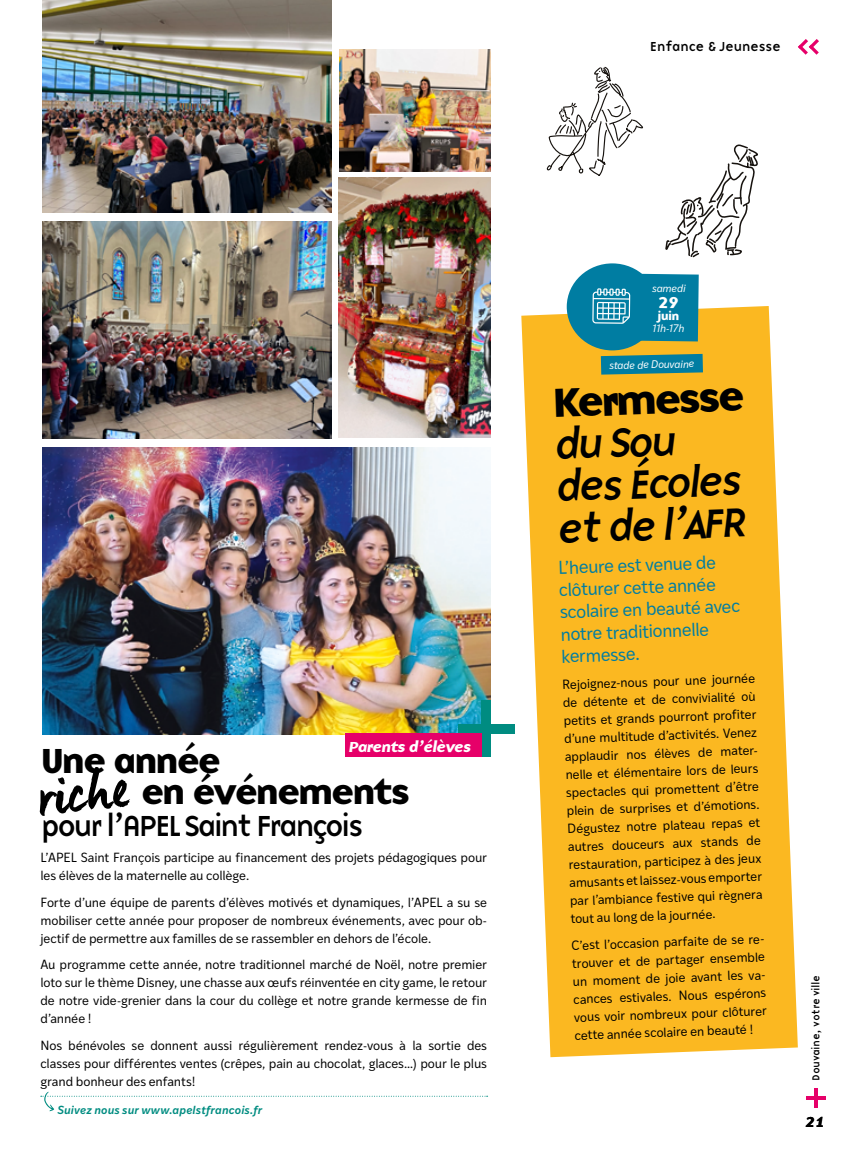
<style>
.page{position:relative;width:851px;height:1149px;background:#fff}
.page>*{position:absolute;margin:0;border:0;box-sizing:border-box;transform-origin:0 0}
.t1{font:61.65px "Manus";color:#000}
.t2{font:italic 42px/42px "Base 9 Sans OT";color:#000}
.t3{font:700 42px "Base 9 Sans OT";color:#000}
.t4{font:700 36px/31.5px "Base 9 Sans OT";letter-spacing:-.08em;color:#000}
.t5{font:30px "Base 9 Sans OT";letter-spacing:-.12em;color:#000}
.t6{font:18px/22.2px "Ivy Style Sans";color:#007da2}
.t7{font:italic 700 15px "Base 9 Sans OT";letter-spacing:-.07em;color:#fff}
.t8{font:italic 700 15px "Base 9 Sans OT";color:#000}
.t9{font:13.5px "Base 9 Sans OT";letter-spacing:-.05em;color:#000}
.t10{font:12.75px/18px "Ivy Style Sans";letter-spacing:-.01em;color:#000}
.t11{font:700 12px "Base 9 Sans OT";color:#fff}
.t12{font:italic 600 11.25px "Ivy Style Sans";letter-spacing:.015em;color:#008c81}
.t13{font:italic 10.5px "Ivy Style Sans";color:#fff}
.t14{font:10.5px "Base 9 Sans OT";letter-spacing:-.05em;color:#000}
</style>
<div class="page">
<hr style="left:814px;top:1087px;width:3px;height:20px;background:#e60069">
<hr style="left:806px;top:1095px;width:19px;height:3px;background:#e60069">
<img style="left:43px;top:222px;width:288px;height:216px">
<img style="left:43px;top:0;width:288px;height:213px">
<img style="left:339px;top:49px;width:152px;height:123px">
<img style="left:339px;top:178px;width:151px;height:260px">
<img style="left:43px;top:447px;width:448px;height:286px">
<svg style="left:521px;top:315px;width:276px;height:741px;fill:#fbb821"></svg>
<div style="left:566px;top:263px;width:92px;height:87px;background:#007da2;border-radius:50%"></div>
<svg style="left:600px;top:354px;width:102px;height:20px"></svg>
<div style="left:481px;top:700px;width:10px;height:56px;background:#008c81"></div>
<div style="left:458px;top:723px;width:56px;height:10px;background:#008c81"></div>
<div style="left:344px;top:733px;width:137px;height:23px;background:#e60069"></div>
<svg style="left:41px;top:1091px;width:446px;height:19px"></svg>
<svg style="left:527px;top:39px;width:291px;height:302px"></svg>
<p class="t9" style="left:649px;top:37px;width:133px">Enfance &amp; Jeunesse</p>
<p class="t7" style="left:349px;top:736px;width:124px">Parents d’élèves</p>
<h3 class="t4" style="left:141px;top:744px;width:271px;text-indent:-100px">Une année<br>en événements</h3>
<h3 class="t5" style="left:40px;top:804px;width:325px">pour l’APEL Saint François</h3>
<p class="t10" style="left:40px;top:847px;width:448px">L’APEL Saint François participe au financement des projets pédagogiques pour les élèves de la maternelle au collège.</p>
<p class="t10" style="left:40px;top:892px;width:448px;text-align:justify">Forte d’une équipe de parents d’élèves motivés et dynamiques, l’APEL a su se mobiliser cette année pour proposer de nombreux événements, avec pour ob&shy;jectif de permettre aux familles de se rassembler en dehors de l’école.</p>
<p class="t10" style="left:40px;top:954px;width:448px;text-align:justify">Au programme cette année, notre traditionnel marché de Noël, notre premier loto sur le thème Disney, une chasse aux œufs réinventée en city game, le retour de notre vide-grenier dans la cour du collège et notre grande kermesse de fin d’année !</p>
<p class="t10" style="left:40px;top:1035px;width:448px;text-align:justify">Nos bénévoles se donnent aussi régulièrement rendez-vous à la sortie des classes pour différentes ventes (crêpes, pain au chocolat, glaces…) pour le plus grand bonheur des enfants!</p>
<p class="t12" style="left:57px;top:1100px;width:206px">Suivez nous sur www.apelstfrancois.fr</p>
<h1 class="t1" style="left:33px;top:758px;width:110px;rotate:-7deg">riche</h1>
<p class="t13" style="left:652px;top:280px;width:35px;rotate:1deg">samedi</p>
<p class="t11" style="left:657px;top:307px;width:24px;rotate:1deg">juin</p>
<p class="t13" style="left:652px;top:320px;width:34px;rotate:1deg">11h-17h</p>
<p class="t13" style="left:609px;top:357px;width:86px;rotate:-1deg">stade de Douvaine</p>
<h2 class="t3" style="left:551px;top:373px;width:194px;rotate:-2deg">Kermesse</h2>
<h2 class="t2" style="left:553px;top:423px;width:194px;rotate:-2deg">du Sou des Écoles et de l’AFR</h2>
<h3 class="t6" style="left:557px;top:555px;width:182px;rotate:-2deg">L’heure est venue de clôturer cette année scolaire en beauté avec notre traditionnelle kermesse.</h3>
<p class="t10" style="left:562px;top:674px;width:197px;rotate:-2deg">Rejoignez-nous pour une journée de détente et de convivialité où petits et grands pourront profi ter d’une multitude d’activités. Venez applaudir nos élèves de mater&shy;nelle et élémentaire lors de leurs spectacles qui promettent d’être plein de surprises et d’émotions.<br>Dégustez notre plateau repas et autres douceurs aux stands de restauration, participez à des jeux amusants et laissez-vous emporter par l’ambiance festive qui règnera tout au long de la journée.</p>
<p class="t10" style="left:571px;top:935px;width:197px;rotate:-2deg">C’est l’occasion parfaite de se re&shy;trouver et de partager ensemble un moment de joie avant les va&shy;cances estivales. Nous espérons vous voir nombreux pour clôturer cette année scolaire en beauté !</p>
<p class="t14" style="left:808px;top:1080px;width:108px;rotate:-90deg">Douvaine, votre ville</p>
<p class="t8" style="left:805px;top:1111px;width:22px">21</p>
</div>
